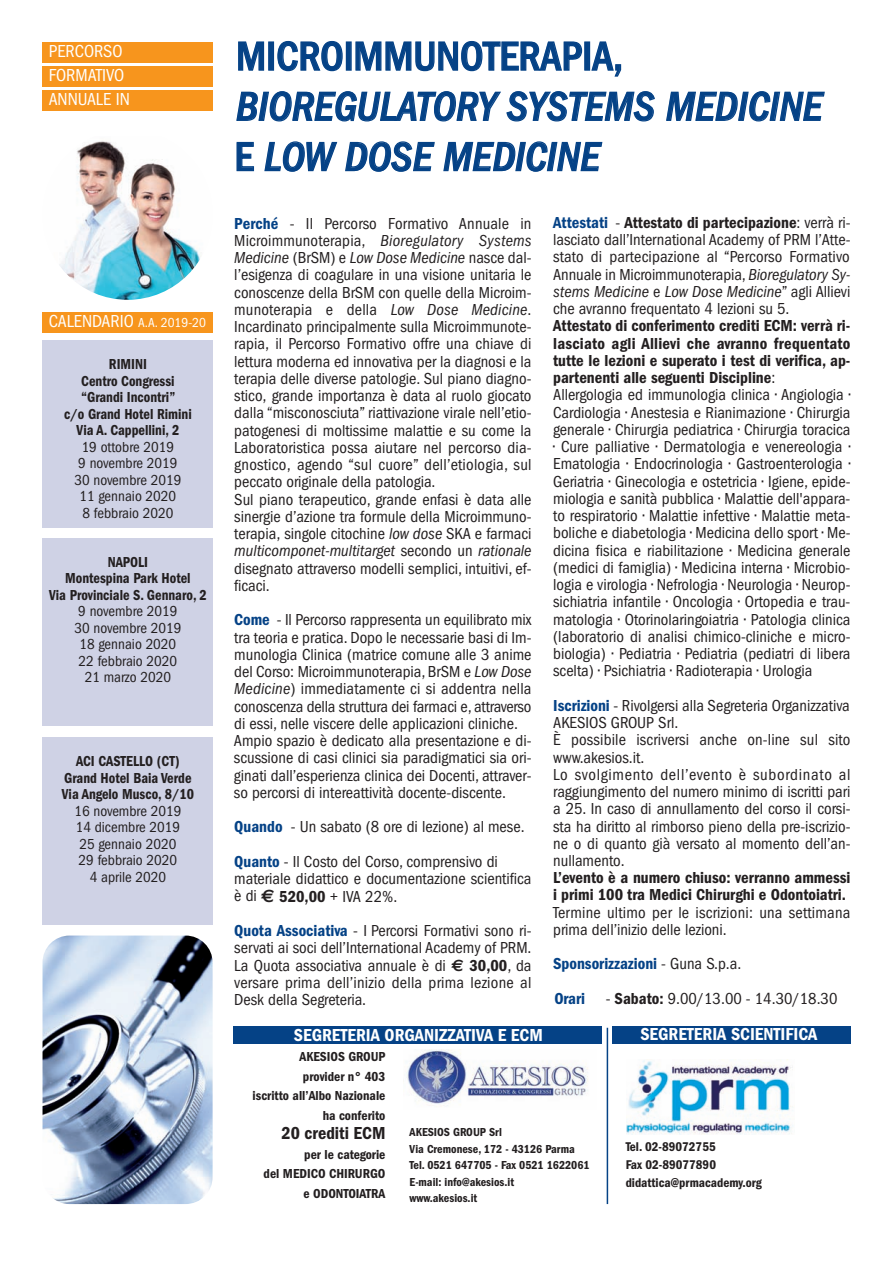
<style>
.page{position:relative;width:893px;height:1263px;background:#fff}
.page>*{position:absolute;margin:0;border:0;box-sizing:border-box;transform-origin:0 0}
.t1{font:italic 500 condensed 42px/50.2px "Franklin Gothic";color:#054286}
.t2{font:500 condensed 42px "Franklin Gothic";color:#054286}
.t3{font:600 condensed 18px "Franklin Gothic";color:#fff}
.t4{font:condensed 18px/24px "Franklin Gothic";color:#fff}
.t5{font:600 condensed 18px "Franklin Gothic";color:#231f20}
.t6{font:condensed 16.5px/17.2px "Franklin Gothic";color:#231f20}
.t7{font:600 condensed 16.5px/17.2px "Franklin Gothic";color:#231f20}
.t8{font:condensed 15px/16.5px "Franklin Gothic";color:#231f20;text-align:center}
.t9{font:600 condensed 15px/16.5px "Franklin Gothic";color:#231f20;text-align:center;scale:.95 1}
.t10{font:600 condensed 13.5px/19.5px "Franklin Gothic";color:#231f20;text-align:right}
.t11{font:condensed 13.5px "Franklin Gothic";color:#fff}
.t12{font:600 condensed 13.2px/18px "Franklin Gothic";color:#231f20}
.t13{font:600 condensed 12px/16.5px "Franklin Gothic";color:#231f20}
.s1{font-style:normal}
.s2{font-size:18px}
.s3{font-weight:600;color:#054286}
.s4{font-style:italic}
.s5{font-family:"Euro Sans";font-weight:700;font-stretch:normal;font-size:18px}
.s6{font-weight:600}
.s7{font-family:"Euro Sans";font-weight:700;font-stretch:normal}
.s8{font-weight:400}
</style>
<div class="page">
<div style="left:43px;top:340px;width:170px;height:188px;background:#cfd2e5"></div>
<div style="left:43px;top:43px;width:170px;height:20px;background:#f7951d"></div>
<div style="left:43px;top:67px;width:170px;height:20px;background:#f7951d"></div>
<div style="left:43px;top:91px;width:170px;height:20px;background:#f7951d"></div>
<img style="left:59px;top:141px;width:141px;height:159px">
<div style="left:43px;top:313px;width:170px;height:20px;background:#f7951d"></div>
<img style="left:406px;top:1050px;width:182px;height:57px">
<div style="left:234px;top:1026px;width:368px;height:18px;background:#054286"></div>
<hr style="left:607px;top:1028px;width:1px;height:176px;background:#054286">
<div style="left:612px;top:1026px;width:238px;height:18px;background:#054286"></div>
<div style="left:43px;top:538px;width:170px;height:187px;background:#cfd2e5"></div>
<div style="left:43px;top:737px;width:170px;height:188px;background:#cfd2e5"></div>
<img style="left:43px;top:935px;width:170px;height:269px;border-radius:27px">
<img style="left:626px;top:1059px;width:167px;height:75px">
<p class="t4" style="left:49px;top:41px;width:83px">PERCORSO<br>FORMATIVO<br>ANNUALE IN</p>
<h1 class="t2" style="left:236px;top:42px;width:388px">MICROIMMUNOTERAPIA,</h1>
<h1 class="t1" style="left:234px;top:85px;width:590px">BIOREGULATORY SYSTEMS MEDICINE<br><span class="s1">E</span> LOW DOSE MEDICINE</h1>
<p class="t11" style="left:49px;top:318px;width:159px"><span class="s2">CALENDARIO</span> A.A. 2019-20</p>
<p class="t9" style="left:64px;top:357px;width:136px">RIMINI<br>Centro Congressi “Grandi Incontri”<br>c/o Grand Hotel Rimini<br>Via A. Cappellini, 2</p>
<p class="t8" style="left:74px;top:440px;width:109px">19 ottobre 2019<br>9 novembre 2019<br>30 novembre 2019<br>11 gennaio 2020<br>8 febbraio 2020</p>
<p class="t9" style="left:49px;top:555px;width:168px">NAPOLI<br>Montespina Park Hotel<br>Via Provinciale S. Gennaro, 2</p>
<p class="t8" style="left:74px;top:604px;width:109px">9 novembre 2019<br>30 novembre 2019<br>18 gennaio 2020<br>22 febbraio 2020<br>21 marzo 2020</p>
<p class="t9" style="left:62px;top:754px;width:141px">ACI CASTELLO (CT)<br>Grand Hotel Baia Verde<br>Via Angelo Musco, 8/10</p>
<p class="t8" style="left:74px;top:803px;width:109px">16 novembre 2019<br>14 dicembre 2019<br>25 gennaio 2020<br>29 febbraio 2020<br>4 aprile 2020</p>
<p class="t6" style="left:234px;top:216px;width:299px"><span class="s3">Perché</span> - Il Percorso Formativo Annuale in Microimmunoterapia, <span class="s4">Bioregulatory Systems Medicine</span> (BrSM) e <span class="s4">Low Dose Medicine</span> nasce dal&shy;l’esigenza di coagulare in una visione unitaria le conoscenze della BrSM con quelle della Microim&shy;munoterapia e della <span class="s4">Low Dose Medicine</span>.<br>Incardinato principalmente sulla Microimmunote&shy;rapia, il Percorso Formativo offre una chiave di lettura moderna ed innovativa per la diagnosi e la terapia delle diverse patologie. Sul piano diagno&shy;stico, grande importanza è data al ruolo giocato dalla “misconosciuta” riattivazione virale nell’etio&shy;patogenesi di moltissime malattie e su come la Laboratoristica possa aiutare nel percorso dia&shy;gnostico, agendo “sul cuore” dell’etiologia, sul peccato originale della patologia.<br>Sul piano terapeutico, grande enfasi è data alle sinergie d’azione tra formule della Microimmuno&shy;terapia, singole citochine <span class="s4">low dose</span> SKA e farmaci <span class="s4">multicomponet-multitarget</span> secondo un <span class="s4">rationale </span>disegnato attraverso modelli semplici, intuitivi, ef&shy;ficaci.</p>
<p class="t6" style="left:234px;top:613px;width:299px"><span class="s3">Come</span> - Il Percorso rappresenta un equilibrato mix tra teoria e pratica. Dopo le necessarie basi di Im&shy;munologia Clinica (matrice comune alle 3 anime del Corso: Microimmunoterapia, BrSM e <span class="s4">Low Dose Medicine</span>) immediatamente ci si addentra nella conoscenza della struttura dei farmaci e, attraverso di essi, nelle viscere delle applicazioni cliniche.<br>Ampio spazio è dedicato alla presentazione e di&shy;scussione di casi clinici sia paradigmatici sia ori&shy;ginati dall’esperienza clinica dei Docenti, attraver&shy;so percorsi di intereattività docente-discente.</p>
<p class="t6" style="left:234px;top:811px;width:292px;line-height:34.5px"><span class="s3">Quando</span> - Un sabato (8 ore di lezione) al mese.<br><span class="s3">Quanto</span> - Il Costo del Corso, comprensivo di</p>
<p class="t6" style="left:234px;top:871px;width:299px">materiale didattico e documentazione scientifica è di <span class="s5">€</span> <span class="s6">520,00</span> + IVA 22%.</p>
<p class="t6" style="left:234px;top:923px;width:299px;text-align:justify"><span class="s3">Quota Associativa</span> - I Percorsi Formativi sono ri&shy;servati ai soci dell’International Academy of PRM.<br>La Quota associativa annuale è di <span class="s7">€</span> <span class="s6">30,00</span>, da versare prima dell’inizio della prima lezione al Desk della Segreteria.</p>
<p class="t3" style="left:294px;top:1029px;width:250px">SEGRETERIA ORGANIZZATIVA E ECM</p>
<p class="t6" style="left:553px;top:215px;width:299px;text-align:justify"><span class="s3">Attestati</span> - <span class="s6">Attestato di partecipazione</span>: verrà ri&shy;lasciato dall’International Academy of PRM l’Atte&shy;stato di partecipazione al “Percorso Formativo Annuale in Microimmunoterapia, <span class="s4">Bioregulatory Sy&shy;stems Medicine</span> e <span class="s4">Low Dose Medicine</span>” agli Allievi che avranno frequentato 4 lezioni su 5.</p>
<p class="t7" style="left:553px;top:319px;width:299px">Attestato di conferimento crediti ECM: verrà ri&shy;lasciato agli Allievi che avranno frequentato tutte le lezioni e superato i test di verifica, ap&shy;partenenti alle seguenti Discipline<span class="s8">:<br>Allergologia ed immunologia clinica • Angiologia • Cardiologia • Anestesia e Rianimazione • Chirurgia generale • Chirurgia pediatrica • Chirurgia toracica</span></p>
<p class="t6" style="left:553px;top:439px;width:299px;text-align:justify">• Cure palliative • Dermatologia e venereologia • Ematologia • Endocrinologia • Gastroenterologia • Geriatria • Ginecologia e ostetricia • Igiene, epide&shy;miologia e sanità pubblica • Malattie dell'appara&shy;to respiratorio • Malattie infettive • Malattie meta&shy;boliche e diabetologia • Medicina dello sport • Me&shy;dicina fisica e riabilitazione • Medicina generale (medici di famiglia) • Medicina interna • Microbio&shy;logia e virologia • Nefrologia • Neurologia • Neurop&shy;sichiatria infantile • Oncologia • Ortopedia e trau&shy;matologia • Otorinolaringoiatria • Patologia clinica (laboratorio di analisi chimico-cliniche e micro&shy;biologia) • Pediatria • Pediatria (pediatri di libera scelta) • Psichiatria • Radioterapia • Urologia</p>
<p class="t6" style="left:553px;top:698px;width:299px"><span class="s3">Iscrizioni</span> - Rivolgersi alla Segreteria Organizzativa AKESIOS GROUP Srl.<br>È possibile iscriversi anche on-line sul sito www.akesios.it.<br>Lo svolgimento dell’evento è subordinato al raggiungimento del numero minimo di iscritti pari a 25. In caso di annullamento del corso il corsi&shy;sta ha diritto al rimborso pieno della pre-iscrizio&shy;ne o di quanto già versato al momento dell’an&shy;nullamento.</p>
<p class="t7" style="left:553px;top:870px;width:299px">L’evento è a numero chiuso: verranno ammessi i primi 100 tra Medici Chirurghi e Odontoiatri.</p>
<p class="t6" style="left:553px;top:905px;width:299px">Termine ultimo per le iscrizioni: una settimana prima dell’inizio delle lezioni.</p>
<p class="t6" style="left:553px;top:948px;width:286px;line-height:34.5px"><span class="s3">Sponsorizzazioni</span> - Guna S.p.a.<br><span class="s3">Orari</span> - <span class="s6">Sabato:</span> 9.00/13.00 - 14.30/18.30</p>
<p class="t3" style="left:640px;top:1028px;width:179px">SEGRETERIA SCIENTIFICA</p>
<p class="t10" style="left:253px;top:1048px;width:134px">AKESIOS GROUP<br>provider n° 403<br>iscritto all’Albo Nazionale ha conferito</p>
<p class="t5" style="left:282px;top:1127px;width:105px">20 crediti ECM</p>
<p class="t10" style="left:264px;top:1146px;width:123px">per le categorie<br>del MEDICO CHIRURGO e ODONTOIATRA</p>
<p class="t13" style="left:410px;top:1125px;width:182px">AKESIOS GROUP Srl<br>Via Cremonese, 172 - 43126 Parma<br>Tel. 0521 647705 - Fax 0521 1622061<br>E-mail: info@akesios.it<br>www.akesios.it</p>
<p class="t12" style="left:626px;top:1138px;width:138px">Tel. 02-89072755<br>Fax 02-89077890 didattica@prmacademy.org</p>
</div>
